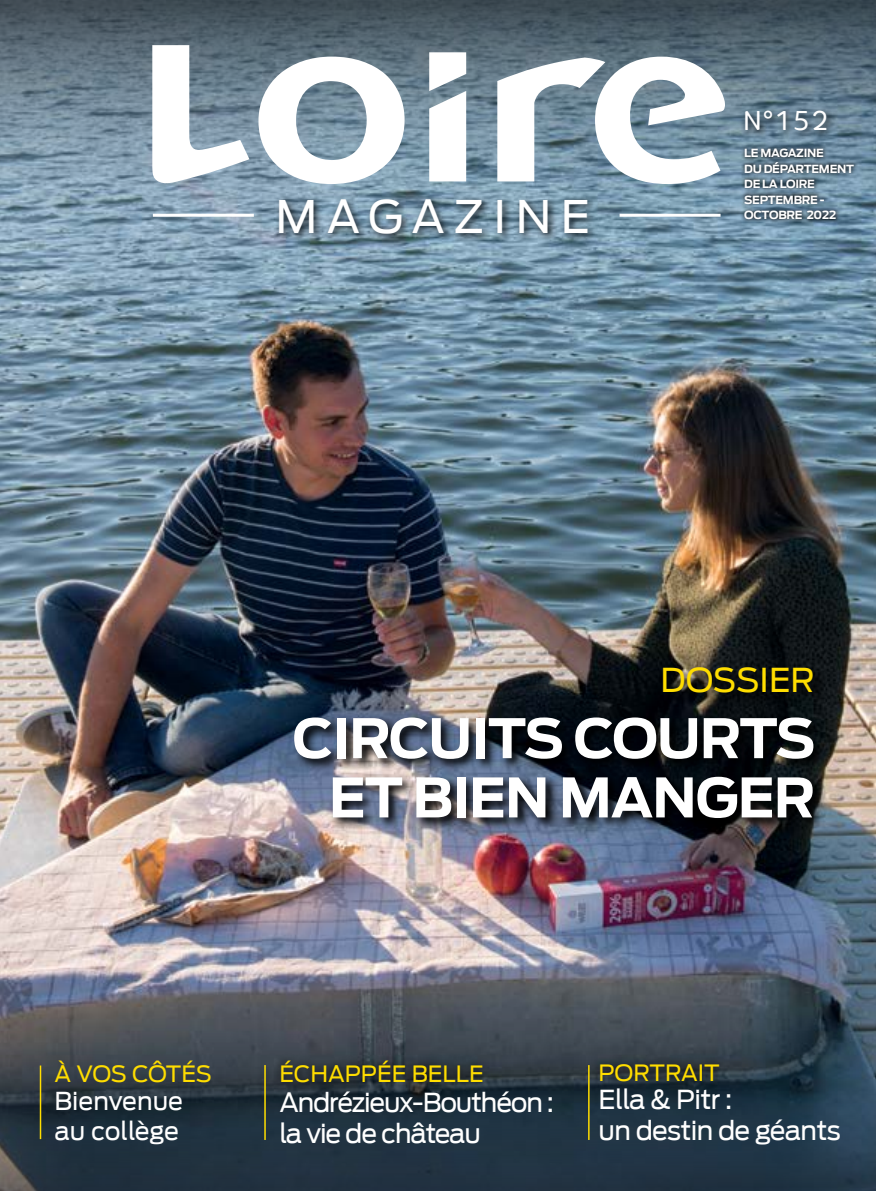
<style>
.page{position:relative;width:876px;height:1191px;background:#fff}
.page>*{position:absolute;margin:0;border:0;box-sizing:border-box;transform-origin:0 0}
.t1{font:700 54px/59.2px "Antenna";letter-spacing:-.02em;color:#fff;text-align:right}
.t2{font:45px "Antenna";letter-spacing:.21em;color:#fff}
.t3{font:33px "Antenna";color:#fd0}
.t4{font:27px "Core Rhino 45";color:#fff}
.t5{font:26.25px/31.5px "Antenna";letter-spacing:-.045em;color:#fff}
.t6{font:26.25px/31.5px "Antenna";letter-spacing:-.025em;color:#fff}
.t7{font:24.75px/29.7px "Antenna";color:#fff}
.t8{font:22.5px "Antenna";color:#fd0}
.t9{font:22.5px "Antenna";letter-spacing:-.02em;color:#fd0}
.t10{font:700 11.25px/15.5px "Antenna";letter-spacing:-.025em;color:#fff}
</style>
<div class="page">
<img style="left:0;top:262px;width:876px;height:689px">
<svg style="left:0;top:951px;width:876px;height:240px;background:#404b58"></svg>
<svg style="left:0;top:0;width:876px;height:262px;background:#687f8f"></svg>
<svg style="left:152px;top:45px;width:97px;height:139px"></svg>
<svg style="left:429px;top:52px;width:37px;height:129px"></svg>
<svg style="left:258px;top:57px;width:147px;height:127px"></svg>
<svg style="left:497px;top:57px;width:228px;height:127px"></svg>
<div style="left:740px;top:145px;width:119px;height:79px;background:#000;opacity:.9"></div>
<div style="left:276px;top:196px;width:321px;height:45px;background:#000;opacity:.8"></div>
<div style="left:740px;top:107px;width:96px;height:32px;background:#000;opacity:.8"></div>
<hr style="left:620px;top:214px;width:100px;height:3px;background:#fff">
<hr style="left:153px;top:214px;width:101px;height:3px;background:#fff">
<div style="left:592px;top:1057px;width:135px;height:31px;background:#000;opacity:.75"></div>
<hr style="left:264px;top:1065px;width:2px;height:75px;background:#fd0">
<hr style="left:588px;top:1065px;width:2px;height:75px;background:#fd0">
<svg style="left:661px;top:667px;width:166px;height:39px;background:#131515"></svg>
<svg style="left:292px;top:716px;width:536px;height:114px;background:#2e333d"></svg>
<hr style="left:40px;top:1065px;width:1px;height:74px;background:#fd0">
<div style="left:273px;top:1052px;width:218px;height:36px;background:#000;opacity:.75"></div>
<h3 class="t4" style="left:743px;top:104px;width:88px">N°152</h3>
<p class="t10" style="left:744px;top:146px;width:111px">LE MAGAZINE<br>DU DÉPARTEMENT<br>DE LA LOIRE<br>SEPTEMBRE -</p>
<h2 class="t2" style="left:275px;top:190px;width:316px">MAGAZINE</h2>
<p class="t10" style="left:744px;top:207px;width:94px">OCTOBRE 2022</p>
<h3 class="t3" style="left:661px;top:661px;width:156px">DOSSIER</h3>
<h1 class="t1" style="left:292px;top:709px;width:524px">CIRCUITS COURTS<br>ET BIEN MANGER</h1>
<h3 class="t9" style="left:55px;top:1060px;width:159px">À VOS CÔTÉS</h3>
<h3 class="t7" style="left:55px;top:1086px;width:130px">Bienvenue au collège</h3>
<h3 class="t5" style="left:279px;top:1086px;width:276px">Andrézieux-Bouthéon : la vie de château</h3>
<h3 class="t8" style="left:279px;top:1060px;width:206px">ÉCHAPPÉE BELLE</h3>
<h3 class="t8" style="left:599px;top:1060px;width:123px">PORTRAIT</h3>
<h3 class="t6" style="left:599px;top:1083px;width:244px">Ella &amp; Pitr :<br>un destin de géants</h3>
</div>
